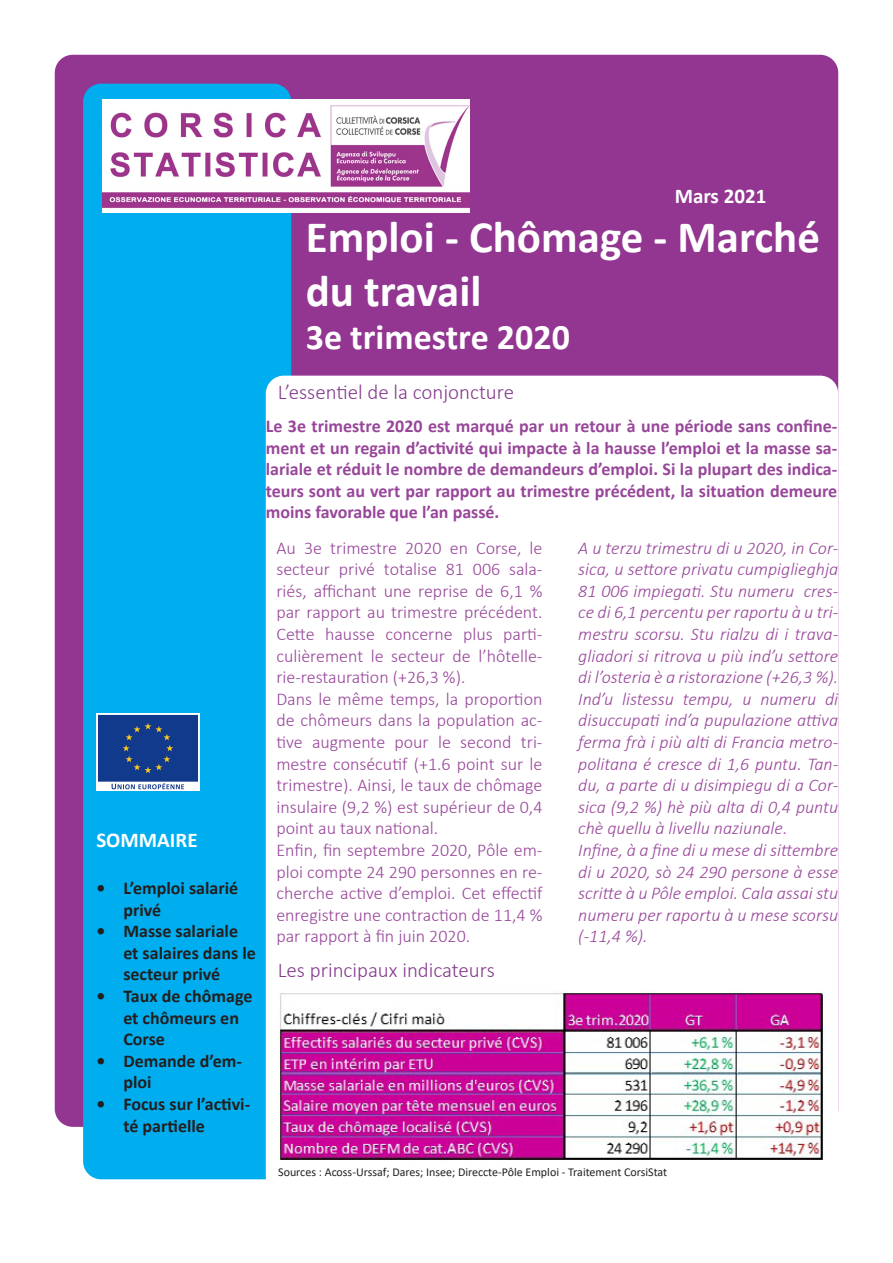
<style>
.page{position:relative;width:893px;height:1263px;background:#fff}
.page>*{position:absolute;margin:0;border:0;box-sizing:border-box;transform-origin:0 0}
.t1{font:700 45px/54px "Calibri";color:#fff}
.t2{font:700 36px "Calibri";color:#fff}
.t3{font:300 21px "Calibri";color:#863b8e}
.t4{font:700 21px "Calibri";color:#fff}
.t5{font:italic 300 18px/21.6px "Calibri";color:#98469a;text-align:justify}
.t6{font:300 18px/21.6px "Calibri";color:#98469a;text-align:justify}
.t7{font:700 18px/21.6px "Calibri";color:#98469a;text-align:justify}
.t8{font:700 18px/21.6px "Calibri";color:#231f20}
.t9{font:12px "Calibri";color:#231f20}
</style>
<div class="page">
<div style="left:55px;top:55px;width:783px;height:1072px;background:#923691;border-radius:18px"></div>
<div style="left:83px;top:84px;width:208px;height:1095px;background:#00aeef;border-radius:18px"></div>
<div style="left:266px;top:376px;width:572px;height:832px;background:#fff;border-radius:18px"></div>
<img style="left:102px;top:100px;width:367px;height:113px">
<img style="left:278px;top:990px;width:547px;height:170px">
<img style="left:96px;top:713px;width:104px;height:78px">
<p class="t4" style="left:675px;top:181px;width:93px">Mars 2021</p>
<p class="t1" style="left:306px;top:209px;width:516px">Emploi - Chômage - Marché du travail</p>
<p class="t2" style="left:306px;top:312px;width:266px">3e trimestre 2020</p>
<p class="t4" style="left:96px;top:825px;width:103px">SOMMAIRE</p>
<p class="t8" style="left:123px;top:877px;width:116px;text-indent:-27px">• L’emploi salarié privé</p>
<p class="t8" style="left:123px;top:920px;width:134px;text-indent:-27px">• Masse salariale et salaires dans le secteur privé</p>
<p class="t8" style="left:123px;top:985px;width:131px;text-indent:-27px">• Taux de chômage et chômeurs en<br>Corse</p>
<p class="t8" style="left:123px;top:1050px;width:120px;text-indent:-27px">• Demande d’em&shy;ploi</p>
<p class="t8" style="left:123px;top:1093px;width:128px;text-indent:-27px">• Focus sur l’activi&shy;té partielle</p>
<p class="t3" style="left:278px;top:379px;width:238px">L’essentiel de la conjoncture</p>
<p class="t7" style="left:266px;top:415px;width:573px">Le 3e trimestre 2020 est marqué par un retour à une période sans confine&shy;ment et un regain d’activité qui impacte à la hausse l’emploi et la masse sa&shy;lariale et réduit le nombre de demandeurs d’emploi. Si la plupart des indica&shy;teurs sont au vert par rapport au trimestre précédent, la situation demeure moins favorable que l’an passé.</p>
<p class="t6" style="left:276px;top:537px;width:268px">Au 3e trimestre 2020 en Corse, le secteur privé totalise 81 006 sala&shy;riés, affichant une reprise de 6,1 % par rapport au trimestre précédent.<br>Cette hausse concerne plus parti&shy;culièrement le secteur de l’hôtelle&shy;rie-restauration (+26,3 %).</p>
<p class="t6" style="left:276px;top:688px;width:268px">Dans le même temps, la proportion de chômeurs dans la population ac&shy;tive augmente pour le second tri&shy;mestre consécutif (+1.6 point sur le trimestre). Ainsi, le taux de chômage insulaire (9,2 %) est supérieur de 0,4 point au taux national.</p>
<p class="t6" style="left:276px;top:839px;width:268px">Enfin, fin septembre 2020, Pôle em&shy;ploi compte 24 290 personnes en re&shy;cherche active d’emploi. Cet effectif enregistre une contraction de 11,4 % par rapport à fin juin 2020.</p>
<p class="t3" style="left:278px;top:957px;width:218px">Les principaux indicateurs</p>
<p class="t5" style="left:578px;top:537px;width:261px">A u terzu trimestru di u 2020, in Cor&shy;sica, u settore privatu cumpiglieghja 81 006 impiegati. Stu numeru cres&shy;ce di 6,1 percentu per raportu à u tri&shy;mestru scorsu. Stu rialzu di i trava&shy;gliadori si ritrova u più ind’u settore di l’osteria è a ristorazione (+26,3 %).</p>
<p class="t5" style="left:578px;top:688px;width:261px">Ind’u listessu tempu, u numeru di disuccupati ind’a pupulazione attiva ferma frà i più alti di Francia metro&shy;politana é cresce di 1,6 puntu. Tan&shy;du, a parte di u disimpiegu di a Cor&shy;sica (9,2 %) hè più alta di 0,4 puntu chè quellu à livellu naziunale.</p>
<p class="t5" style="left:578px;top:839px;width:261px">Infine, à a fine di u mese di sittembre di u 2020, sò 24 290 persone à esse scritte à u Pôle emploi. Cala assai stu numeru per raportu à u mese scorsu (-11,4 %).</p>
<p class="t9" style="left:278px;top:1163px;width:391px">Sources : Acoss-Urssaf; Dares; Insee; Direccte-Pôle Emploi - Traitement CorsiStat</p>
</div>
